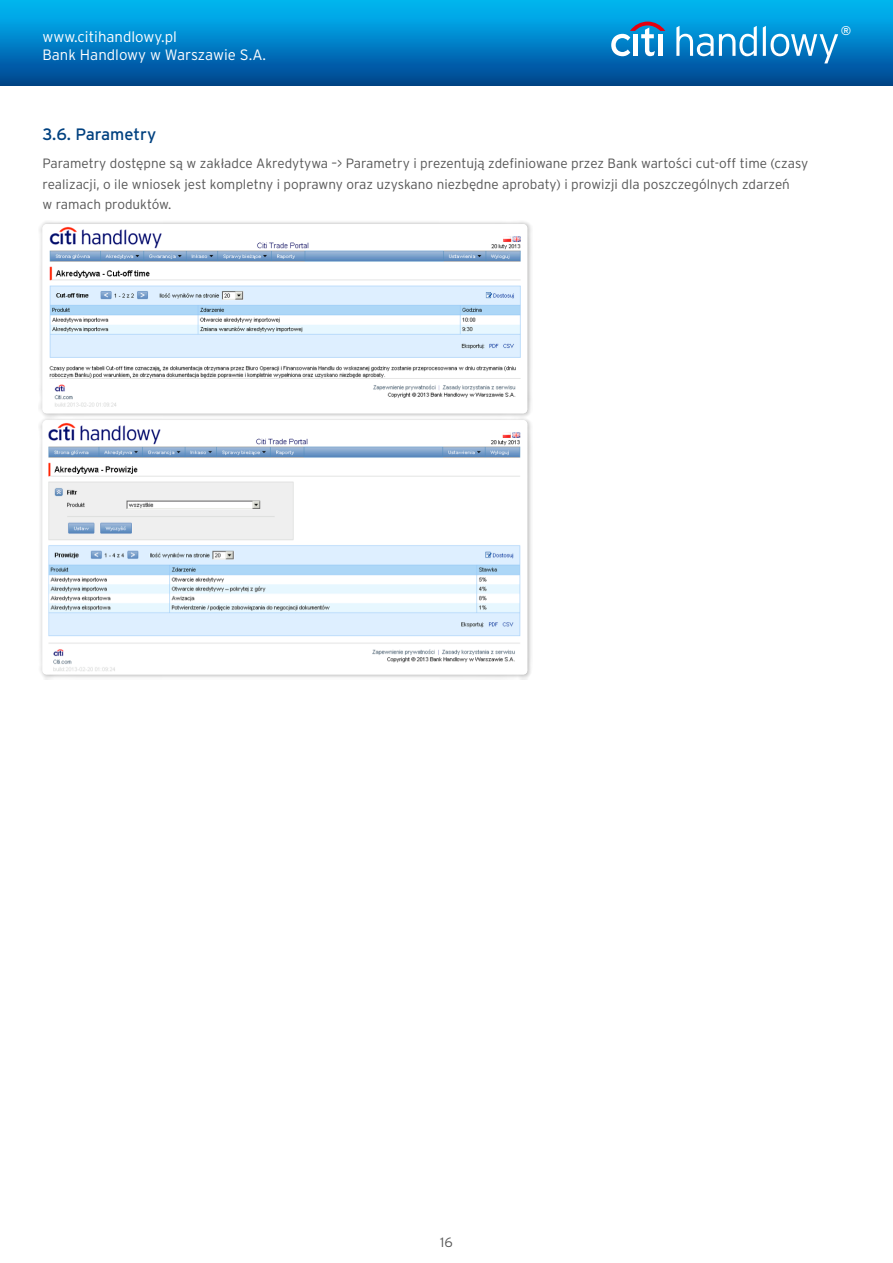
<style>
.page{position:relative;width:893px;height:1263px;background:#fff}
.page>*{position:absolute;margin:0;border:0;box-sizing:border-box;transform-origin:0 0}
._1_1{font:16.5px "Interstate Pl";color:#004180}
.t1{font:300 15px/18px "Interstate Pl";color:#fff}
.main{font:300 13.5px/20.2px "Interstate Pl";color:#565656}
.t2{font:12.6px "Interstate Pl";color:#fff}
</style>
<div class="page">
<div style="left:0;top:0;width:893px;height:85px;background:linear-gradient(to bottom,#00befa,#004390)"></div>
<svg style="left:676px;top:26px;width:81px;height:30px"></svg>
<svg style="left:763px;top:26px;width:75px;height:37px"></svg>
<svg style="left:611px;top:22px;width:54px;height:34px"></svg>
<div style="left:658px;top:34px;width:5px;height:22px;background:#fff"></div>
<div style="left:38px;top:220px;width:495px;height:198px;background:#000;opacity:.3"></div>
<img style="left:43px;top:224px;width:484px;height:189px">
<div style="left:38px;top:416px;width:495px;height:264px;background:#000;opacity:.3"></div>
<img style="left:43px;top:420px;width:484px;height:254px">
<p class="t1" style="left:43px;top:28px;width:225px">www.citihandlowy.pl<br>Bank Handlowy w Warszawie S.A.</p>
<p class="_1_1" style="left:43px;top:124px;width:115px">3.6. Parametry</p>
<p class="main" style="left:43px;top:153px;width:767px">Parametry dostępne są w zakładce Akredytywa –&gt; Parametry i prezentują zdefiniowane przez Bank wartości cut-off time (czasy realizacji, o ile wniosek jest kompletny i poprawny oraz uzyskano niezbędne aprobaty) i prowizji dla poszczególnych zdarzeń<br>w ramach produktów.</p>
<p class="t2" style="left:841px;top:24px;width:12px">®</p>
<p class="main" style="left:440px;top:1232px;width:14px">16</p>
</div>
